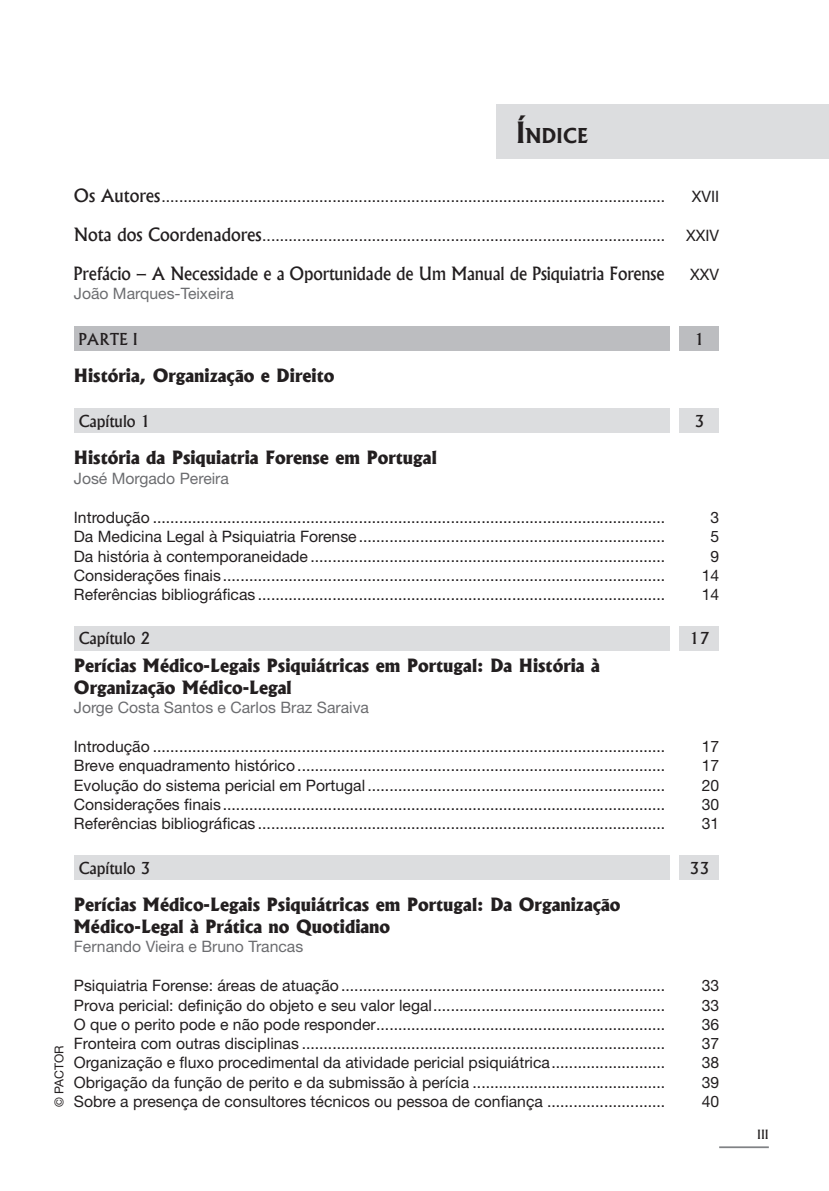
<style>
.page{position:relative;width:829px;height:1191px;background:#fff}
.page>*{position:absolute;margin:0;border:0;box-sizing:border-box;transform-origin:0 0}
.t1{font:700 19.6px "Albertus";color:#231f20}
.t2{font:800 17.5px/21.3px "Albertus";color:#231f20}
.t3{font:500 17.5px "Albertus";letter-spacing:-.005em;color:#231f20}
.t4{font:15.75px "Helvetica Neue";color:#231f20}
.t5{font:15.75px "Helvetica Neue";color:#6c6d70}
.t6{font:500 15.75px "Albertus";color:#231f20}
.t7{font:12.25px "Helvetica Neue";color:#231f20}
.t8{font:500 12.25px "Albertus";color:#231f20}
.s1{font-size:28px}
.s2{font-family:"Albertus";font-weight:500;font-size:17.5px}
</style>
<div class="page">
<hr style="left:719px;top:1146px;width:49px;height:2px;background:#808285">
<div style="left:74px;top:326px;width:595px;height:25px;background:#bcbdc0"></div>
<div style="left:679px;top:326px;width:40px;height:25px;background:#bcbdc0"></div>
<div style="left:74px;top:408px;width:595px;height:25px;background:#dcdddf"></div>
<div style="left:679px;top:408px;width:40px;height:25px;background:#dcdddf"></div>
<div style="left:74px;top:626px;width:595px;height:25px;background:#dcdddf"></div>
<div style="left:679px;top:626px;width:40px;height:25px;background:#dcdddf"></div>
<div style="left:74px;top:855px;width:595px;height:25px;background:#dcdddf"></div>
<div style="left:679px;top:855px;width:40px;height:25px;background:#dcdddf"></div>
<div style="left:495px;top:105px;width:333px;height:54px;background:#dcdddf"></div>
<p class="t1" style="left:515px;top:123px;width:74px"><span class="s1">Í</span>NDICE</p>
<p class="t7" style="left:52px;top:1107px;width:63px;rotate:-90deg">© PACTOR</p>
<p class="t4" style="left:74px;top:187px;width:593px"><span class="s2">Os Autores</span>...................................................................................................................</p>
<p class="t4" style="left:691px;top:187px;width:29px">XVII</p>
<p class="t4" style="left:74px;top:226px;width:593px"><span class="s2">Nota dos Coordenadores</span>............................................................................................</p>
<p class="t4" style="left:686px;top:226px;width:34px">XXIV</p>
<p class="t3" style="left:74px;top:263px;width:592px">Prefácio – A Necessidade e a Oportunidade de Um Manual de Psiquiatria Forense</p>
<p class="t4" style="left:690px;top:265px;width:30px">XXV</p>
<p class="t5" style="left:74px;top:284px;width:161px">João Marques-Teixeira</p>
<p class="t6" style="left:79px;top:329px;width:60px">PARTE I</p>
<p class="t6" style="left:694px;top:329px;width:11px">1</p>
<p class="t2" style="left:74px;top:365px;width:262px">História, Organização e Direito</p>
<p class="t6" style="left:79px;top:411px;width:73px">Capítulo 1</p>
<p class="t6" style="left:694px;top:411px;width:11px">3</p>
<p class="t2" style="left:74px;top:447px;width:364px">História da Psiquiatria Forense em Portugal</p>
<p class="t5" style="left:74px;top:469px;width:157px">José Morgado Pereira</p>
<p class="t4" style="left:74px;top:508px;width:593px">Introdução .....................................................................................................................</p>
<p class="t4" style="left:710px;top:508px;width:10px">3</p>
<p class="t4" style="left:74px;top:527px;width:593px">Da Medicina Legal à Psiquiatria Forense......................................................................</p>
<p class="t4" style="left:710px;top:527px;width:10px">5</p>
<p class="t4" style="left:74px;top:546px;width:593px">Da história à contemporaneidade .................................................................................</p>
<p class="t4" style="left:710px;top:546px;width:10px">9</p>
<p class="t4" style="left:74px;top:566px;width:593px">Considerações finais.....................................................................................................</p>
<p class="t4" style="left:701px;top:566px;width:19px">14</p>
<p class="t4" style="left:74px;top:585px;width:593px">Referências bibliográficas .............................................................................................</p>
<p class="t4" style="left:701px;top:585px;width:19px">14</p>
<p class="t6" style="left:79px;top:629px;width:73px">Capítulo 2</p>
<p class="t6" style="left:689px;top:629px;width:21px">17</p>
<p class="t2" style="left:74px;top:655px;width:527px">Perícias Médico-Legais Psiquiátricas em Portugal: Da História à<br>Organização Médico-Legal</p>
<p class="t5" style="left:74px;top:698px;width:296px">Jorge Costa Santos e Carlos Braz Saraiva</p>
<p class="t4" style="left:74px;top:737px;width:593px">Introdução .....................................................................................................................</p>
<p class="t4" style="left:701px;top:737px;width:19px">17</p>
<p class="t4" style="left:74px;top:756px;width:593px">Breve enquadramento histórico....................................................................................</p>
<p class="t4" style="left:701px;top:756px;width:19px">17</p>
<p class="t4" style="left:74px;top:775px;width:593px">Evolução do sistema pericial em Portugal ....................................................................</p>
<p class="t4" style="left:701px;top:775px;width:19px">20</p>
<p class="t4" style="left:74px;top:795px;width:593px">Considerações finais.....................................................................................................</p>
<p class="t4" style="left:701px;top:795px;width:19px">30</p>
<p class="t4" style="left:74px;top:814px;width:593px">Referências bibliográficas .............................................................................................</p>
<p class="t4" style="left:701px;top:814px;width:19px">31</p>
<p class="t6" style="left:79px;top:858px;width:73px">Capítulo 3</p>
<p class="t6" style="left:689px;top:858px;width:21px">33</p>
<p class="t2" style="left:74px;top:894px;width:548px">Perícias Médico-Legais Psiquiátricas em Portugal: Da Organização<br>Médico-Legal à Prática no Quotidiano</p>
<p class="t5" style="left:74px;top:937px;width:231px">Fernando Vieira e Bruno Trancas</p>
<p class="t4" style="left:74px;top:976px;width:593px">Psiquiatria Forense: áreas de atuação..........................................................................</p>
<p class="t4" style="left:701px;top:976px;width:19px">33</p>
<p class="t4" style="left:74px;top:995px;width:593px">Prova pericial: definição do objeto e seu valor legal.....................................................</p>
<p class="t4" style="left:701px;top:995px;width:19px">33</p>
<p class="t4" style="left:74px;top:1014px;width:593px">O que o perito pode e não pode responder..................................................................</p>
<p class="t4" style="left:701px;top:1014px;width:19px">36</p>
<p class="t4" style="left:74px;top:1034px;width:593px">Fronteira com outras disciplinas ...................................................................................</p>
<p class="t4" style="left:701px;top:1034px;width:19px">37</p>
<p class="t4" style="left:74px;top:1053px;width:593px">Organização e fluxo procedimental da atividade pericial psiquiátrica..........................</p>
<p class="t4" style="left:701px;top:1053px;width:19px">38</p>
<p class="t4" style="left:74px;top:1072px;width:593px">Obrigação da função de perito e da submissão à perícia ............................................</p>
<p class="t4" style="left:701px;top:1072px;width:19px">39</p>
<p class="t4" style="left:74px;top:1092px;width:593px">Sobre a presença de consultores técnicos ou pessoa de confiança ...........................</p>
<p class="t4" style="left:701px;top:1092px;width:19px">40</p>
<p class="t8" style="left:757px;top:1127px;width:13px">III</p>
</div>
